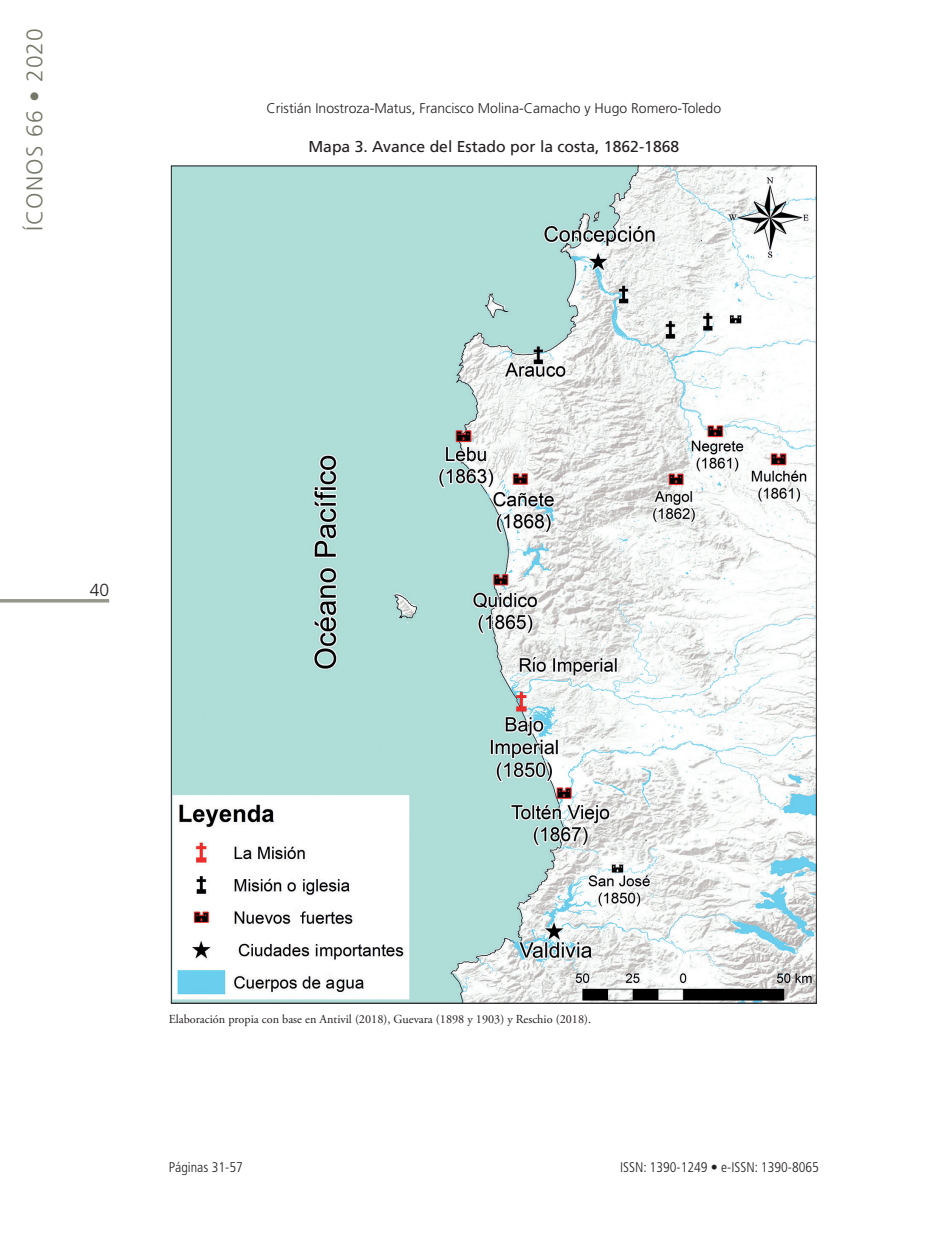
<style>
.page{position:relative;width:943px;height:1241px;background:#fff}
.page>*{position:absolute;margin:0;border:0;box-sizing:border-box;transform-origin:0 0}
.t1{font:300 22.75px "Frutiger";letter-spacing:.05em;color:#747869}
.t2{font:300 17.5px "Frutiger";color:#231f20}
.titulos_graficos{font:15.75px "Frutiger";color:#231f20}
.t3{font:300 14px "Frutiger";color:#231f20}
.t4{font:300 condensed 14px "Frutiger";color:#231f20}
.fuentes_graficos{font:12.25px "Adobe Garamond Pro";color:#231f20}
</style>
<div class="page">
<hr style="left:0;top:599px;width:109px;height:3px;background:#96978a">
<img style="left:173px;top:167px;width:641px;height:834px">
<svg style="left:300px;top:911px;width:6px;height:12px"></svg>
<h1 class="t1" style="left:22px;top:231px;width:204px;rotate:-90deg">ÍCONOS 66 • 2020</h1>
<h2 class="t2" style="left:90px;top:580px;width:21px">40</h2>
<p class="t3" style="left:266px;top:100px;width:456px">Cristián Inostroza-Matus, Francisco Molina-Camacho y Hugo Romero-Toledo</p>
<p class="titulos_graficos" style="left:308px;top:137px;width:372px">Mapa 3. Avance del Estado por la costa, 1862-1868</p>
<p class="fuentes_graficos" style="left:169px;top:1011px;width:424px">Elaboración propia con base en Antivil (2018), Guevara (1898 y 1903) y Reschio (2018).</p>
<p class="t4" style="left:169px;top:1158px;width:76px">Páginas 31-57</p>
<p class="t4" style="left:620px;top:1158px;width:200px">ISSN: 1390-1249 • e-ISSN: 1390-8065</p>
</div>
